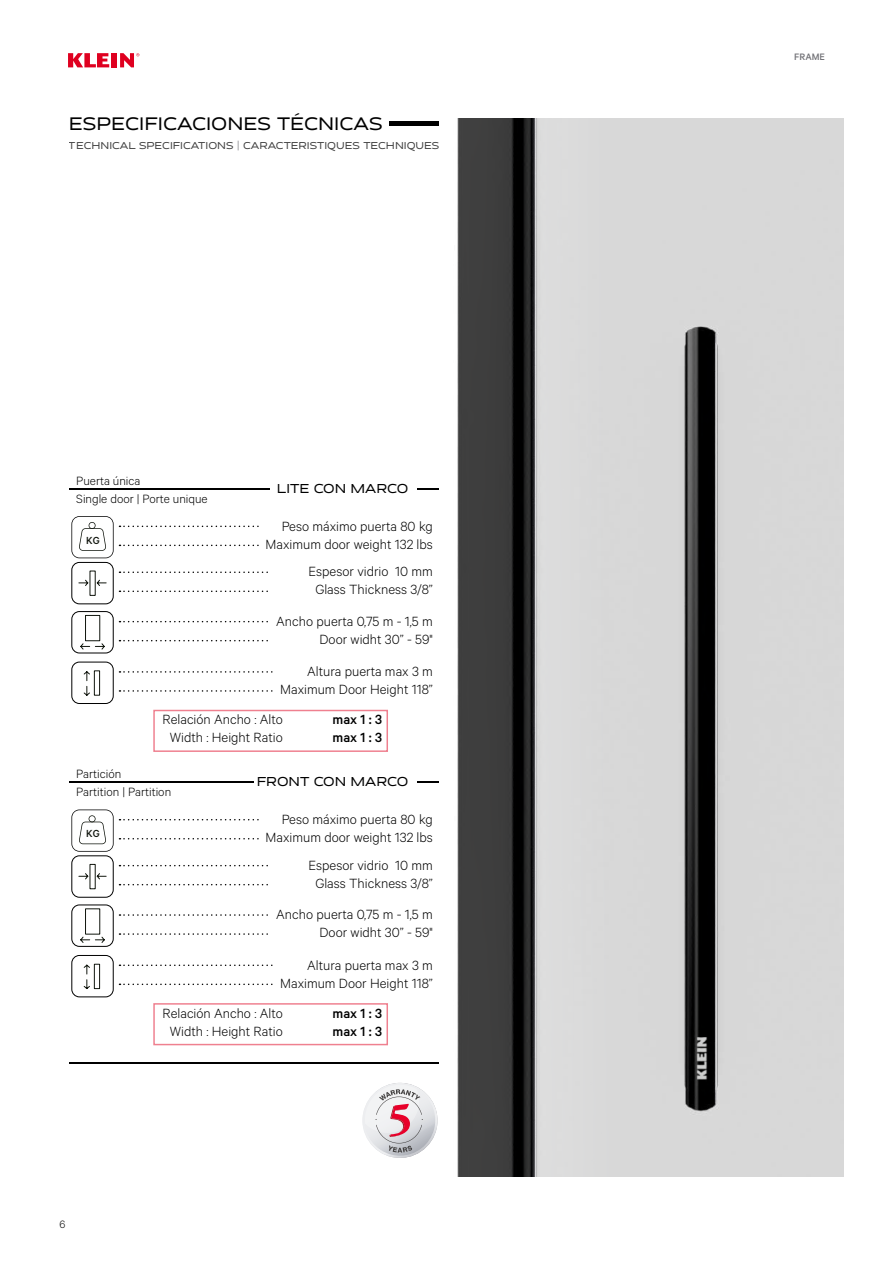
<style>
.page{position:relative;width:893px;height:1263px;background:#fff}
.page>*{position:absolute;margin:0;border:0;box-sizing:border-box;transform-origin:0 0}
.t1{font:expanded 21px "Cedra 4 F";color:#000}
.t2{font:300 15px/18px "Calibre";color:#000;text-align:right}
.t3{font:expanded 15px "Cedra 4 F";color:#000}
.t4{font:500 15px "Calibre";color:#000}
.t5{font:300 13.5px/17.9px "Calibre";color:#000}
.t6{font:300 12px "Calibre";color:#000}
.t7{font:expanded 11.55px "Cedra 4 F";color:#000}
.t8{font:500 11.55px "Calibre";color:#11160e}
.t9{font:500 10.5px "Calibre";color:#727277}
.s1{color:#79787d}
</style>
<div class="page">
<svg style="left:68px;top:53px;width:41px;height:14px"></svg>
<div style="left:111px;top:53px;width:6px;height:14px;background:#df0020"></div>
<svg style="left:120px;top:53px;width:19px;height:14px"></svg>
<hr style="left:335px;top:122px;width:104px;height:4px;background:#000">
<hr style="left:70px;top:488px;width:369px;height:1px;background:#000">
<div style="left:270px;top:472px;width:147px;height:30px;background:#fff"></div>
<hr style="left:70px;top:781px;width:369px;height:1px;background:#000">
<div style="left:254px;top:766px;width:163px;height:29px;background:#fff"></div>
<svg style="left:362px;top:1083px;width:76px;height:75px"></svg>
<hr style="left:70px;top:1062px;width:369px;height:1px;background:#000">
<div style="left:69px;top:115px;width:320px;height:17px;background:#fff"></div>
<svg style="left:71px;top:516px;width:188px;height:42px"></svg>
<svg style="left:71px;top:809px;width:188px;height:43px"></svg>
<svg style="left:119px;top:571px;width:149px;height:2px"></svg>
<svg style="left:119px;top:865px;width:149px;height:1px"></svg>
<svg style="left:119px;top:590px;width:149px;height:2px"></svg>
<svg style="left:119px;top:884px;width:149px;height:1px"></svg>
<svg style="left:119px;top:621px;width:149px;height:1px"></svg>
<svg style="left:119px;top:640px;width:149px;height:1px"></svg>
<svg style="left:119px;top:914px;width:149px;height:2px"></svg>
<svg style="left:119px;top:933px;width:149px;height:2px"></svg>
<svg style="left:78px;top:570px;width:29px;height:26px"></svg>
<div style="left:71px;top:562px;width:43px;height:42px;border:1px solid #000;border-radius:8px"></div>
<svg style="left:78px;top:864px;width:29px;height:25px"></svg>
<div style="left:71px;top:855px;width:43px;height:43px;border:1px solid #000;border-radius:8px"></div>
<svg style="left:119px;top:671px;width:154px;height:2px"></svg>
<svg style="left:119px;top:964px;width:154px;height:2px"></svg>
<svg style="left:119px;top:690px;width:154px;height:2px"></svg>
<svg style="left:119px;top:983px;width:154px;height:2px"></svg>
<svg style="left:83px;top:670px;width:17px;height:26px"></svg>
<div style="left:71px;top:662px;width:43px;height:42px;border:1px solid #000;border-radius:8px"></div>
<svg style="left:83px;top:963px;width:17px;height:27px"></svg>
<div style="left:71px;top:955px;width:43px;height:42px;border:1px solid #000;border-radius:8px"></div>
<img style="left:438px;top:118px;width:405px;height:1058px">
<svg style="left:80px;top:615px;width:25px;height:35px"></svg>
<svg style="left:80px;top:908px;width:25px;height:35px"></svg>
<div style="left:71px;top:611px;width:43px;height:42px;border:1px solid #000;border-radius:8px"></div>
<div style="left:71px;top:904px;width:43px;height:43px;border:1px solid #000;border-radius:8px"></div>
<h1 class="t1" style="left:69px;top:112px;width:315px">ESPECIFICACIONES TÉCNICAS</h1>
<p class="t7" style="left:69px;top:139px;width:372px">TECHNICAL SPECIFICATIONS <span class="s1">|</span> CARACTERISTIQUES TECHNIQUES</p>
<p class="t5" style="left:76px;top:471px;width:133px">Puerta única<br>Single door | Porte unique</p>
<p class="t8" style="left:86px;top:533px;width:15px">KG</p>
<p class="t3" style="left:277px;top:480px;width:133px">LITE CON MARCO</p>
<p class="t2" style="left:266px;top:516px;width:169px">Peso máximo puerta 80 kg<br>Maximum door weight 132 lbs</p>
<p class="t2" style="left:309px;top:562px;width:126px;text-align:center">Espesor vidrio 10 mm<br>Glass Thickness 3/8”</p>
<p class="t2" style="left:276px;top:611px;width:158px">Ancho puerta 0,75 m - 1,5 m<br>Door widht 30” - 59"</p>
<p class="t2" style="left:280px;top:662px;width:154px">Altura puerta max 3 m<br>Maximum Door Height 118”</p>
<p class="t2" style="left:163px;top:710px;width:122px">Relación Ancho : Alto</p>
<p class="t4" style="left:332px;top:711px;width:51px">max 1 : 3</p>
<p class="t2" style="left:170px;top:728px;width:115px">Width : Height Ratio</p>
<p class="t4" style="left:332px;top:729px;width:51px">max 1 : 3</p>
<p class="t5" style="left:76px;top:765px;width:96px">Partición<br>Partition | Partition</p>
<p class="t8" style="left:86px;top:827px;width:15px">KG</p>
<p class="t3" style="left:257px;top:773px;width:153px">FRONT CON MARCO</p>
<p class="t2" style="left:266px;top:810px;width:169px">Peso máximo puerta 80 kg<br>Maximum door weight 132 lbs</p>
<p class="t2" style="left:309px;top:855px;width:126px;text-align:center">Espesor vidrio 10 mm<br>Glass Thickness 3/8”</p>
<p class="t2" style="left:276px;top:905px;width:158px">Ancho puerta 0,75 m - 1,5 m<br>Door widht 30” - 59"</p>
<p class="t2" style="left:280px;top:955px;width:154px">Altura puerta max 3 m<br>Maximum Door Height 118”</p>
<p class="t6" style="left:60px;top:1217px;width:7px">6</p>
<p class="t2" style="left:163px;top:1003px;width:122px">Relación Ancho : Alto</p>
<p class="t4" style="left:332px;top:1004px;width:51px">max 1 : 3</p>
<p class="t2" style="left:170px;top:1021px;width:115px">Width : Height Ratio</p>
<p class="t4" style="left:332px;top:1022px;width:51px">max 1 : 3</p>
<p class="t9" style="left:794px;top:51px;width:32px">FRAME</p>
</div>
